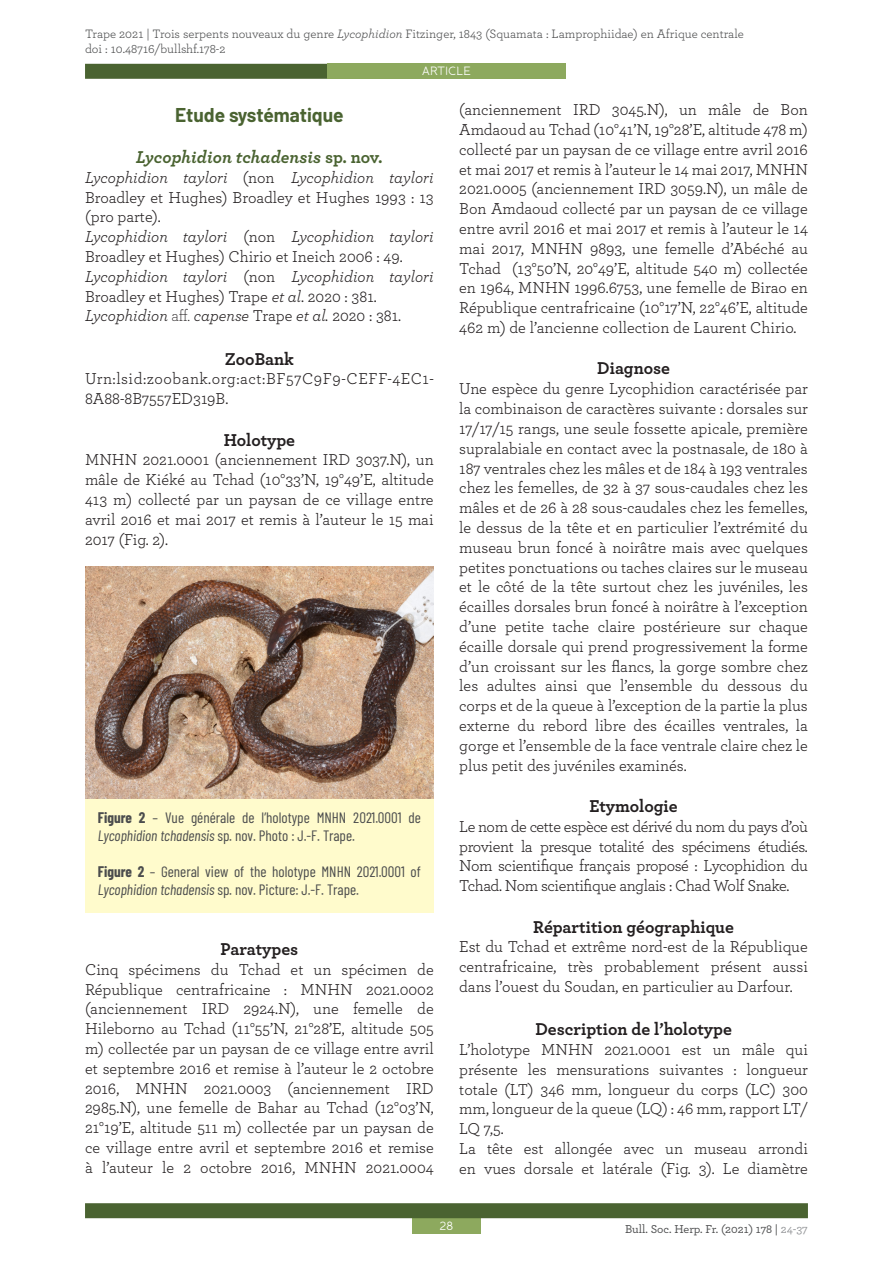
<style>
.page{position:relative;width:893px;height:1263px;background:#fff}
.page>*{position:absolute;margin:0;border:0;box-sizing:border-box;transform-origin:0 0}
.Article_-_Sous-Titre{font:700 19.5px "Barlow";color:#4a6331}
.Article_-_Sous-Titre-2{font:700 18px "Archer";color:#231f20}
.Article_-_Sous-Titre-3{font:italic 700 18px "Archer";color:#4a6331}
.Article_-_Texte{font:700 18px "Archer";letter-spacing:-.005em;color:#231f20}
.Article_-_Texte-2{font:16.5px/19.8px "Archer";color:#231f20;text-align:justify}
.Article_-_Texte-3{font:italic 16.5px/19.8px "Archer";color:#231f20}
.Article_-_Texte-4{font:16.5px/19.8px "Archer";letter-spacing:.025em;color:#231f20}
.Légende_-_fr{font:15px/18px "Barlow Condensed";color:#4b4c4d}
.t1{font:12.75px/15px "Archer";color:#4b4c4d}
.t2{font:500 12px "Archer";color:#4b4c4d}
.t3{font:12px "Banda";letter-spacing:-.01em;color:#fff}
.s1{font-style:italic}
.s2{font-style:normal}
.s3{font-weight:300;font-style:normal}
.s4{font-weight:700}
.s5{color:#939598}
</style>
<div class="page">
<div style="left:412px;top:1218px;width:68px;height:15px;background:#8da95e"></div>
<div style="left:85px;top:1203px;width:723px;height:15px;background:#4a6331"></div>
<div style="left:85px;top:64px;width:457px;height:15px;background:#4a6331"></div>
<div style="left:327px;top:64px;width:239px;height:15px;background:#8da95e"></div>
<img style="left:85px;top:567px;width:349px;height:232px">
<div style="left:85px;top:799px;width:349px;height:114px;background:#fffbcc"></div>
<p class="t1" style="left:85px;top:26px;width:660px">Trape 2021 | Trois serpents nouveaux du genre <span class="s1">Lycophidion</span> Fitzinger, 1843 (Squamata : Lamprophiidae) en Afrique centrale doi : 10.48716/bullshf.178-2</p>
<p class="t3" style="left:422px;top:64px;width:51px">ARTICLE</p>
<p class="Article_-_Sous-Titre" style="left:175px;top:100px;width:170px">Etude systématique</p>
<p class="Article_-_Sous-Titre-3" style="left:136px;top:143px;width:248px">Lycophidion tchadensis <span class="s2">sp. nov.</span></p>
<p class="Article_-_Texte-2" style="left:85px;top:167px;width:350px"><span class="s1">Lycophidion taylori</span> (non <span class="s1">Lycophidion taylori </span>Broadley et Hughes) Broadley et Hughes 1993 : 13 (pro parte).</p>
<p class="Article_-_Texte-2" style="left:85px;top:226px;width:350px"><span class="s1">Lycophidion taylori</span> (non <span class="s1">Lycophidion taylori<br></span>Broadley et Hughes) Chirio et Ineich 2006 : 49.</p>
<p class="Article_-_Texte-3" style="left:85px;top:265px;width:350px">Lycophidion taylori <span class="s2">(non</span> Lycophidion taylori<br><span class="s2">Broadley et Hughes) Trape</span> et al<span class="s2">. 2020 : 381.</span></p>
<p class="Article_-_Texte-3" style="left:85px;top:305px;width:318px">Lycophidion <span class="s3">aff.</span> capense <span class="s2">Trape</span> et al. <span class="s2">2020 : 381.</span></p>
<p class="Article_-_Sous-Titre-2" style="left:225px;top:344px;width:71px">ZooBank</p>
<p class="Article_-_Texte-4" style="left:85px;top:368px;width:350px">Urn:lsid:zoobank.org:act:BF57C9F9-CEFF-4EC1-<br>8A88-8B7557ED319B.</p>
<p class="Article_-_Sous-Titre-2" style="left:224px;top:425px;width:73px">Holotype</p>
<p class="Article_-_Texte-2" style="left:85px;top:449px;width:350px">MNHN 2021.0001 (anciennement IRD 3037.N), un mâle de Kiéké au Tchad (10°33’N, 19°49’E, altitude 413 m) collecté par un paysan de ce village entre avril 2016 et mai 2017 et remis à l’auteur le 15 mai 2017 (Fig. 2).</p>
<p class="Légende_-_fr" style="left:98px;top:807px;width:325px"><span class="s4">Figure 2</span> – Vue générale de l’holotype MNHN 2021.0001 de<br><span class="s1">Lycophidion tchadensis</span> sp. nov. Photo : J.-F. Trape.</p>
<p class="Légende_-_fr" style="left:98px;top:861px;width:325px"><span class="s4">Figure 2</span> – General view of the holotype MNHN 2021.0001 of<br><span class="s1">Lycophidion tchadensis</span> sp. nov. Picture: J.-F. Trape.</p>
<p class="Article_-_Texte" style="left:221px;top:935px;width:79px">Paratypes</p>
<p class="Article_-_Texte-2" style="left:85px;top:959px;width:350px">Cinq spécimens du Tchad et un spécimen de République centrafricaine : MNHN 2021.0002 (anciennement IRD 2924.N), une femelle de Hileborno au Tchad (11°55’N, 21°28’E, altitude 505 m) collectée par un paysan de ce village entre avril et septembre 2016 et remise à l’auteur le 2 octobre 2016, MNHN 2021.0003 (anciennement IRD 2985.N), une femelle de Bahar au Tchad (12°03’N, 21°19’E, altitude 511 m) collectée par un paysan de ce village entre avril et septembre 2016 et remise à l’auteur le 2 octobre 2016, MNHN 2021.0004</p>
<p class="Article_-_Texte-2" style="left:459px;top:99px;width:350px">(anciennement IRD 3045.N), un mâle de Bon Amdaoud au Tchad (10°41’N, 19°28’E, altitude 478 m) collecté par un paysan de ce village entre avril 2016 et mai 2017 et remis à l’auteur le 14 mai 2017, MNHN 2021.0005 (anciennement IRD 3059.N), un mâle de Bon Amdaoud collecté par un paysan de ce village entre avril 2016 et mai 2017 et remis à l’auteur le 14 mai 2017, MNHN 9893, une femelle d’Abéché au Tchad (13°50’N, 20°49’E, altitude 540 m) collectée en 1964, MNHN 1996.6753, une femelle de Birao en République centrafricaine (10°17’N, 22°46’E, altitude 462 m) de l’ancienne collection de Laurent Chirio.</p>
<p class="Article_-_Sous-Titre-2" style="left:597px;top:354px;width:74px">Diagnose</p>
<p class="Article_-_Texte-2" style="left:459px;top:378px;width:350px">Une espèce du genre Lycophidion caractérisée par la combinaison de caractères suivante : dorsales sur 17/17/15 rangs, une seule fossette apicale, première supralabiale en contact avec la postnasale, de 180 à 187 ventrales chez les mâles et de 184 à 193 ventrales chez les femelles, de 32 à 37 sous-caudales chez les mâles et de 26 à 28 sous-caudales chez les femelles, le dessus de la tête et en particulier l’extrémité du museau brun foncé à noirâtre mais avec quelques petites ponctuations ou taches claires sur le museau et le côté de la tête surtout chez les juvéniles, les écailles dorsales brun foncé à noirâtre à l’exception d’une petite tache claire postérieure sur chaque écaille dorsale qui prend progressivement la forme d’un croissant sur les flancs, la gorge sombre chez les adultes ainsi que l’ensemble du dessous du corps et de la queue à l’exception de la partie la plus externe du rebord libre des écailles ventrales, la gorge et l’ensemble de la face ventrale claire chez le plus petit des juvéniles examinés.</p>
<p class="Article_-_Sous-Titre-2" style="left:589px;top:792px;width:90px">Etymologie</p>
<p class="Article_-_Texte-2" style="left:459px;top:815px;width:350px">Le nom de cette espèce est dérivé du nom du pays d’où provient la presque totalité des spécimens étudiés.<br>Nom scientifique français proposé : Lycophidion du Tchad. Nom scientifique anglais : Chad Wolf Snake.</p>
<p class="Article_-_Sous-Titre-2" style="left:533px;top:912px;width:202px">Répartition géographique</p>
<p class="Article_-_Texte-2" style="left:459px;top:936px;width:350px">Est du Tchad et extrême nord-est de la République centrafricaine, très probablement présent aussi dans l’ouest du Soudan, en particulier au Darfour.</p>
<p class="Article_-_Sous-Titre-2" style="left:535px;top:1015px;width:198px">Description de l’holotype</p>
<p class="Article_-_Texte-2" style="left:459px;top:1039px;width:350px">L’holotype MNHN 2021.0001 est un mâle qui présente les mensurations suivantes : longueur totale (LT) 346 mm, longueur du corps (LC) 300 mm, longueur de la queue (LQ) : 46 mm, rapport LT/ LQ 7,5.</p>
<p class="Article_-_Texte-2" style="left:459px;top:1138px;width:350px">La tête est allongée avec un museau arrondi en vues dorsale et latérale (Fig. 3). Le diamètre</p>
<p class="t3" style="left:440px;top:1218px;width:15px">28</p>
<p class="t2" style="left:625px;top:1220px;width:184px">Bull. Soc. Herp. Fr. (2021) 178 | <span class="s5">24-37</span></p>
</div>
